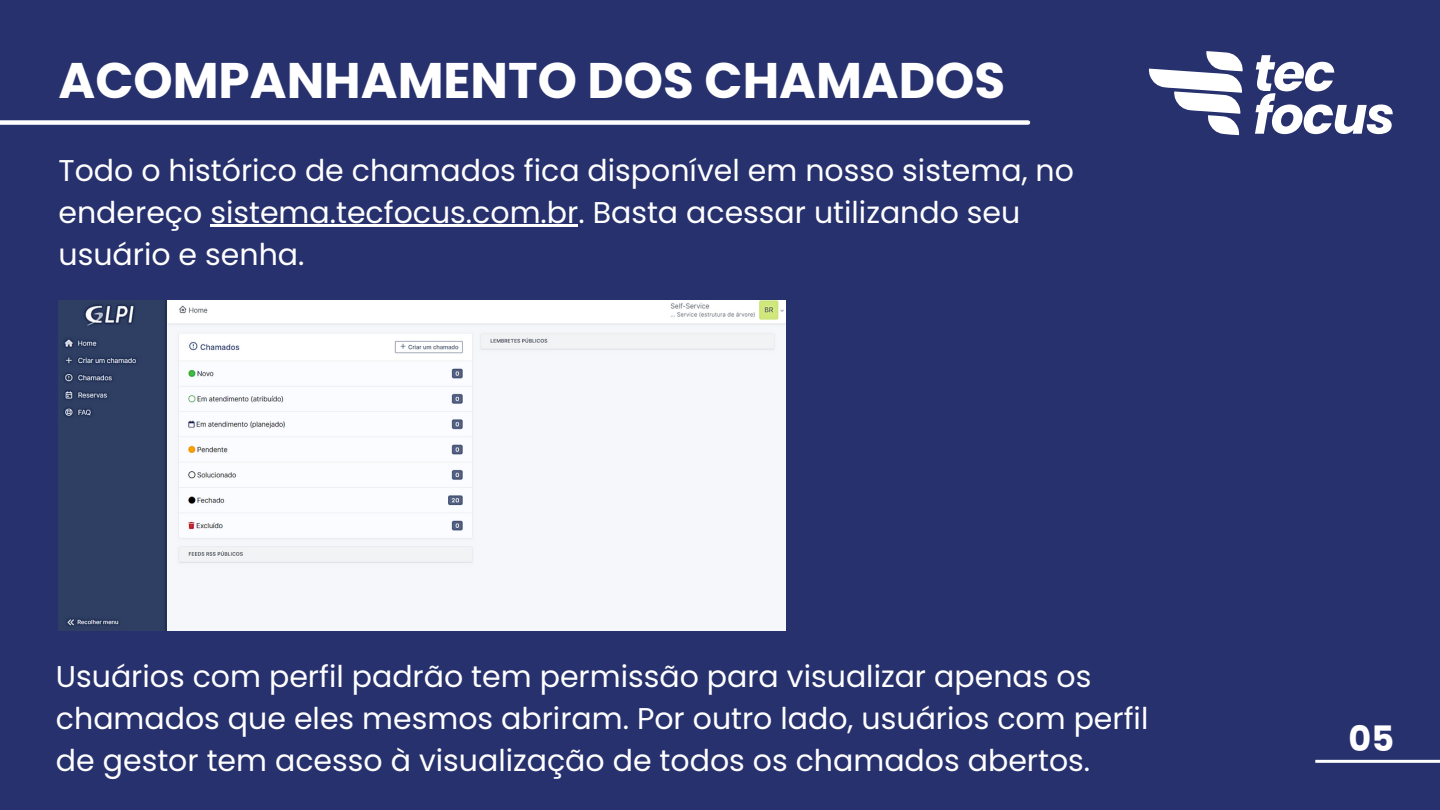
<style>
.page{position:relative;width:1440px;height:810px;background:#27316e}
.page>*{position:absolute;margin:0;border:0;box-sizing:border-box;transform-origin:0 0}
.t1{font:700 50px "Poppins";color:#fff}
.t2{font:700 35px "Poppins";color:#fff}
.t3{font:30px/42px "Poppins";color:#fff}
</style>
<div class="page">
<div style="left:0;top:120px;width:1028px;height:5px;background:#fff"></div>
<svg style="left:1149px;top:51px;width:94px;height:84px"></svg>
<svg style="left:1255px;top:55px;width:138px;height:79px"></svg>
<hr style="left:210px;top:224px;width:368px;height:3px;background:#fff">
<hr style="left:1315px;top:760px;width:125px;height:3px;background:#fff">
<img style="left:59px;top:300px;width:726px;height:330px">
<p class="t1" style="left:59px;top:45px;width:948px">ACOMPANHAMENTO DOS CHAMADOS</p>
<p class="t3" style="left:59px;top:149px;width:1017px">Todo o histórico de chamados fica disponível em nosso sistema, no endereço sistema.tecfocus.com.br. Basta acessar utilizando seu usuário e senha.</p>
<p class="t3" style="left:56px;top:655px;width:1094px">Usuários com perfil padrão tem permissão para visualizar apenas os chamados que eles mesmos abriram. Por outro lado, usuários com perfil de gestor tem acesso à visualização de todos os chamados abertos.</p>
<p class="t2" style="left:1349px;top:714px;width:47px">05</p>
</div>
